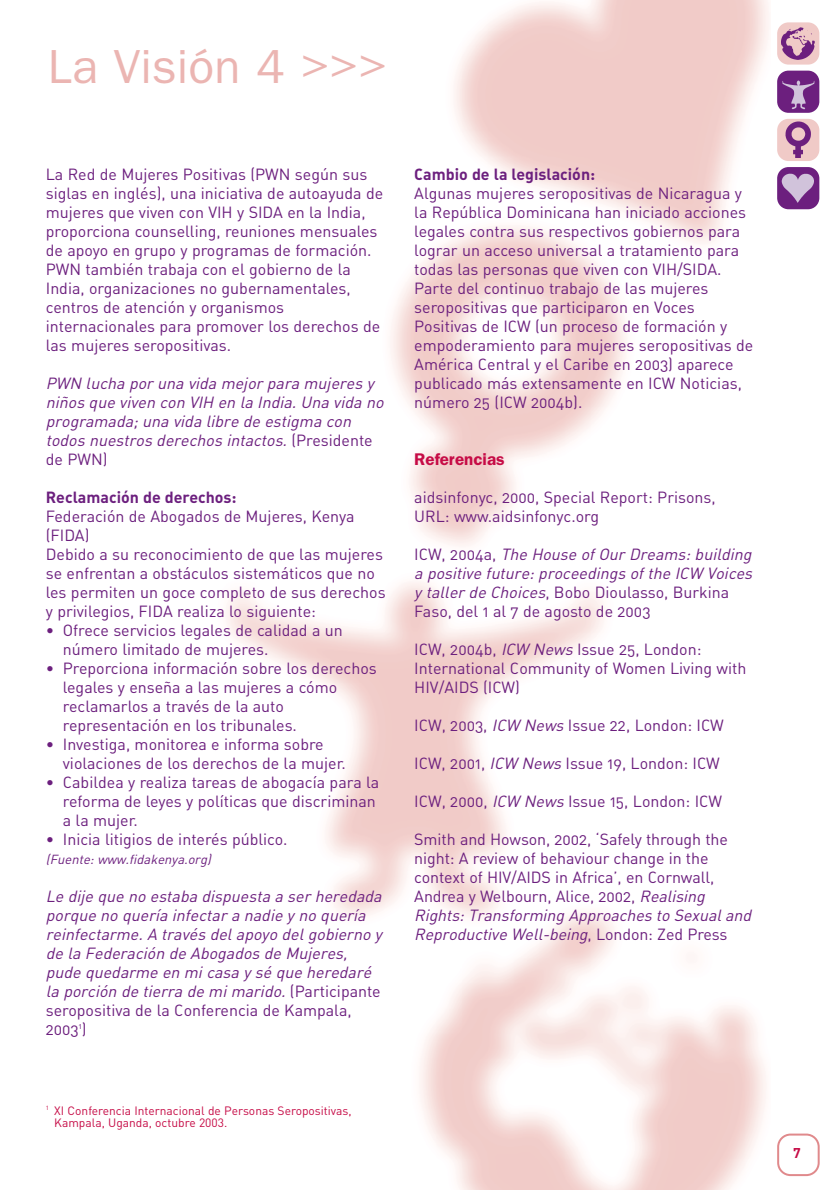
<style>
.page{position:relative;width:840px;height:1190px;background:#fff}
.page>*{position:absolute;margin:0;border:0;box-sizing:border-box;transform-origin:0 0}
.t1{font:48px "Franklin Gothic";color:#ebb5b2}
.t2{font:600 17px "Franklin Gothic";color:#c60b46}
.t3{font:16px/19px "DIN Regular Alternate";color:#6c1f7e}
.t4{font:italic 16px/19px "DIN Regular Alternate";color:#6c1f7e}
.t5{font:16px "DIN Bold Alternate";color:#6c1f7e}
.t6{font:700 14px "DIN";color:#c60b46}
.t7{font:italic 13px "DIN Regular Alternate";color:#6c1f7e}
.t8{font:12px/12px "DIN";color:#c60b46}
.s1{font-style:normal}
.s2{font-style:italic}
</style>
<div class="page">
<div style="left:777px;top:22px;width:42px;height:43px;background:#f0cac7;border-radius:11px"></div>
<img style="left:782px;top:27px;width:33px;height:33px">
<div style="left:777px;top:71px;width:42px;height:42px;background:#6c1f7e;border-radius:11px"></div>
<img style="left:782px;top:80px;width:33px;height:30px">
<div style="left:777px;top:119px;width:42px;height:42px;background:#f0cac7;border-radius:11px"></div>
<img style="left:780px;top:122px;width:31px;height:36px">
<div style="left:777px;top:167px;width:42px;height:42px;background:#6c1f7e;border-radius:11px"></div>
<img style="left:782px;top:173px;width:32px;height:30px">
<svg style="left:777px;top:1134px;width:43px;height:42px"></svg>
<h1 class="t1" style="left:48px;top:50px;width:341px">La Visión 4 &gt;&gt;&gt;</h1>
<p class="t3" style="left:46px;top:166px;width:339px">La Red de Mujeres Positivas (PWN según sus siglas en inglés), una iniciativa de autoayuda de mujeres que viven con VIH y SIDA en la India, proporciona counselling, reuniones mensuales de apoyo en grupo y programas de formación.<br>PWN también trabaja con el gobierno de la India, organizaciones no gubernamentales, centros de atención y organismos internacionales para promover los derechos de las mujeres seropositivas.</p>
<p class="t4" style="left:46px;top:375px;width:342px">PWN lucha por una vida mejor para mujeres y niños que viven con VIH en la India. Una vida no programada; una vida libre de estigma con todos nuestros derechos intactos. <span class="s1">( P re s i d e n t e de PWN)</span></p>
<p class="t5" style="left:46px;top:491px;width:192px">Reclamación de derechos:</p>
<p class="t3" style="left:46px;top:508px;width:341px">Federación de Abogados de Mujeres, Kenya (FIDA)<br>Debido a su reconocimiento de que las mujeres se enfrentan a obstáculos sistemáticos que no les permiten un goce completo de sus derechos y privilegios, FIDA realiza lo siguiente:</p>
<p class="t3" style="left:63px;top:622px;width:282px;text-indent:-17px">• Ofrece servicios legales de calidad a un número limitado de mujeres.</p>
<p class="t3" style="left:63px;top:660px;width:315px;text-indent:-17px">• Preporciona información sobre los derechos legales y enseña a las mujeres a cómo reclamarlos a través de la auto representación en los tribunales.</p>
<p class="t3" style="left:63px;top:736px;width:285px;text-indent:-17px">• Investiga, monitorea e informa sobre violaciones de los derechos de la mujer.</p>
<p class="t3" style="left:63px;top:774px;width:318px;text-indent:-17px">• Cabildea y realiza tareas de abogacía para la reforma de leyes y políticas que discriminan a la mujer.</p>
<p class="t3" style="left:46px;top:831px;width:243px">• Inicia litigios de interés público.</p>
<p class="t7" style="left:46px;top:855px;width:169px">(Fuente: www.fidakenya.org)</p>
<p class="t4" style="left:46px;top:888px;width:341px">Le dije que no estaba dispuesta a ser heredada porque no quería infectar a nadie y no quería reinfectarme. A través del apoyo del gobierno y de la Federación de Abogados de Mujeres, pude quedarme en mi casa y sé que heredaré la porción de tierra de mi marido. <span class="s1">( P a rt i c i p a n t e seropositiva de la Conferencia de Kampala, 2003</span><sup>1</sup><span class="s1">)</span></p>
<p class="t8" style="left:54px;top:1106px;width:299px;text-indent:-9px"><sup>1</sup> XI Conferencia Internacional de Personas Seropositivas,<br>Kampala, Uganda, octubre 2003.</p>
<p class="t5" style="left:414px;top:168px;width:182px">Cambio de la legislación:</p>
<p class="t3" style="left:414px;top:185px;width:341px">Algunas mujeres seropositivas de Nicaragua y la República Dominicana han iniciado acciones legales contra sus respectivos gobiernos para lograr un acceso universal a tratamiento para todas las personas que viven con VIH/SIDA.<br>Parte del continuo trabajo de las mujeres seropositivas que participaron en Voces Positivas de ICW (un proceso de formación y empoderamiento para mujeres seropositivas de América Central y el Caribe en 2003) aparece publicado más extensamente en ICW Noticias, número 25 (ICW 2004b).</p>
<p class="t2" style="left:414px;top:453px;width:92px">Referencias</p>
<p class="t3" style="left:414px;top:489px;width:303px">aidsinfonyc, 2000, Special Report: Prisons,<br>URL: www.aidsinfonyc.org</p>
<p class="t4" style="left:414px;top:546px;width:343px"><span class="s1">I C W , 2 0 0 4 a ,</span> The House of Our Dreams: building a positive future: proceedings of the ICW Voices y taller de Choices<span class="s1">, Bobo Dioulasso, Burkina Faso, del 1 al 7 de agosto de 2003</span></p>
<p class="t3" style="left:414px;top:641px;width:334px">ICW, 2004b, <span class="s2">ICW News</span>Issue 25, London:<br>International Community of Women Living with<br>HIV/AIDS (ICW)</p>
<p class="t3" style="left:414px;top:717px;width:311px">ICW, 2003, <span class="s2">ICW News</span>Issue 22, London: ICW</p>
<p class="t3" style="left:414px;top:755px;width:307px">ICW, 2001, <span class="s2">ICW News</span>Issue 19, London: ICW</p>
<p class="t3" style="left:414px;top:793px;width:309px">ICW, 2000, <span class="s2">ICW News</span>Issue 15, London: ICW</p>
<p class="t3" style="left:414px;top:831px;width:342px">Smith and Howson, 2002, ‘Safely through the night: A review of behaviour change in the context of HIV/AIDS in Africa’, en Cornwall, Andrea y Welbourn, Alice, 2002, <span class="s2">Realising Rights: Transforming Approaches to Sexual and Reproductive Well-being</span>, L o n d o n : Z e d P re s s</p>
<p class="t6" style="left:793px;top:1148px;width:9px">7</p>
</div>
